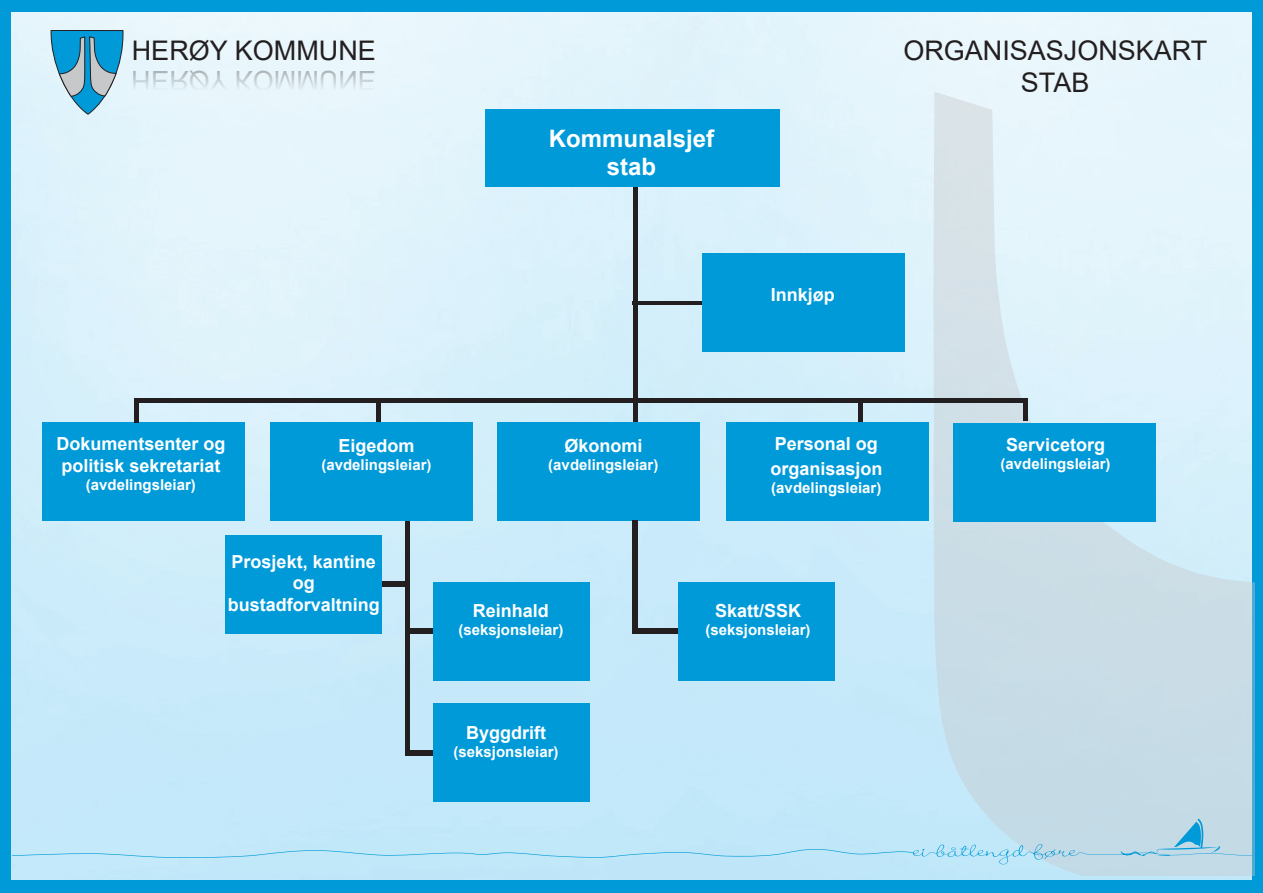
<style>
.page{position:relative;width:1263px;height:893px;background:#fff}
.page>*{position:absolute;margin:0;border:0;box-sizing:border-box;transform-origin:0 0}
.t1{font:27px/32.4px "Arial";color:#231f20;text-align:center}
.t2{font:700 24px/28.8px "Arial";color:#fff;text-align:center}
.t3{font:700 18px/21.6px "Arial";color:#fff}
.t4{font:700 15px "Arial";color:#fff}
</style>
<div class="page">
<div style="left:1px;top:0;width:1262px;height:893px;background:#009ad9"></div>
<img style="left:12px;top:12px;width:1239px;height:868px">
<svg style="left:51px;top:28px;width:72px;height:87px"></svg>
<svg style="left:933px;top:92px;width:321px;height:783px"></svg>
<svg style="left:13px;top:819px;width:1239px;height:45px"></svg>
<div style="left:485px;top:109px;width:295px;height:78px;background:#009ad9"></div>
<hr style="left:633px;top:187px;width:4px;height:236px;background:#231f20">
<hr style="left:633px;top:301px;width:69px;height:3px;background:#231f20">
<div style="left:43px;top:422px;width:202px;height:99px;background:#009ad9"></div>
<hr style="left:134px;top:399px;width:894px;height:4px;background:#231f20">
<div style="left:702px;top:253px;width:202px;height:99px;background:#009ad9"></div>
<div style="left:376px;top:403px;width:5px;height:20px;background:#231f20"></div>
<div style="left:858px;top:403px;width:5px;height:20px;background:#231f20"></div>
<div style="left:1023px;top:402px;width:5px;height:19px;background:#231f20"></div>
<div style="left:727px;top:423px;width:202px;height:98px;background:#009ad9"></div>
<div style="left:953px;top:423px;width:202px;height:98px;background:#009ad9"></div>
<div style="left:497px;top:423px;width:203px;height:98px;background:#009ad9"></div>
<div style="left:270px;top:423px;width:202px;height:98px;background:#009ad9"></div>
<div style="left:632px;top:521px;width:5px;height:110px;background:#231f20"></div>
<div style="left:632px;top:628px;width:46px;height:6px;background:#231f20"></div>
<div style="left:405px;top:521px;width:5px;height:234px;background:#231f20"></div>
<div style="left:225px;top:535px;width:157px;height:99px;background:#009ad9"></div>
<div style="left:433px;top:582px;width:156px;height:98px;background:#009ad9"></div>
<div style="left:433px;top:703px;width:156px;height:99px;background:#009ad9"></div>
<div style="left:382px;top:582px;width:24px;height:5px;background:#231f20"></div>
<div style="left:408px;top:628px;width:25px;height:6px;background:#231f20"></div>
<div style="left:678px;top:582px;width:156px;height:98px;background:#009ad9"></div>
<div style="left:408px;top:750px;width:24px;height:5px;background:#231f20"></div>
<div style="left:134px;top:403px;width:5px;height:19px;background:#231f20"></div>
<div style="left:134px;top:70px;width:240px;height:21px;background:#e9f6fb"></div>
<h1 class="t1" style="left:132px;top:34px;width:246px">HERØY KOMMUNE</h1>
<h2 class="t2" style="left:549px;top:124px;width:167px">Kommunalsjef stab</h2>
<p class="t3" style="left:771px;top:284px;width:66px">Innkjøp</p>
<h1 class="t1" style="left:903px;top:34px;width:306px">ORGANISASJONSKART<br>STAB</h1>
<p class="t3" style="left:56px;top:433px;width:171px">Dokumentsenter og politisk sekretariat</p>
<p class="t4" style="left:86px;top:474px;width:112px">(avdelingsleiar)</p>
<p class="t3" style="left:338px;top:435px;width:78px">Eigedom</p>
<p class="t4" style="left:321px;top:454px;width:112px">(avdelingsleiar)</p>
<p class="t3" style="left:228px;top:551px;width:154px;text-align:center">Prosjekt, kantine og bustadforvaltning</p>
<p class="t3" style="left:564px;top:435px;width:80px">Økonomi</p>
<p class="t4" style="left:548px;top:454px;width:112px">(avdelingsleiar)</p>
<p class="t3" style="left:473px;top:600px;width:78px">Reinhald</p>
<p class="t4" style="left:458px;top:619px;width:107px">(seksjonsleiar)</p>
<p class="t3" style="left:466px;top:722px;width:81px">Byggdrift</p>
<p class="t4" style="left:453px;top:741px;width:107px">(seksjonsleiar)</p>
<p class="t3" style="left:770px;top:431px;width:114px;line-height:25.2px">Personal og organisasjon</p>
<p class="t4" style="left:771px;top:477px;width:112px">(avdelingsleiar)</p>
<p class="t3" style="left:715px;top:600px;width:88px">Skatt/SSK</p>
<p class="t4" style="left:705px;top:619px;width:107px">(seksjonsleiar)</p>
<p class="t3" style="left:1006px;top:434px;width:101px">Servicetorg</p>
<p class="t4" style="left:1000px;top:453px;width:112px">(avdelingsleiar)</p>
</div>
